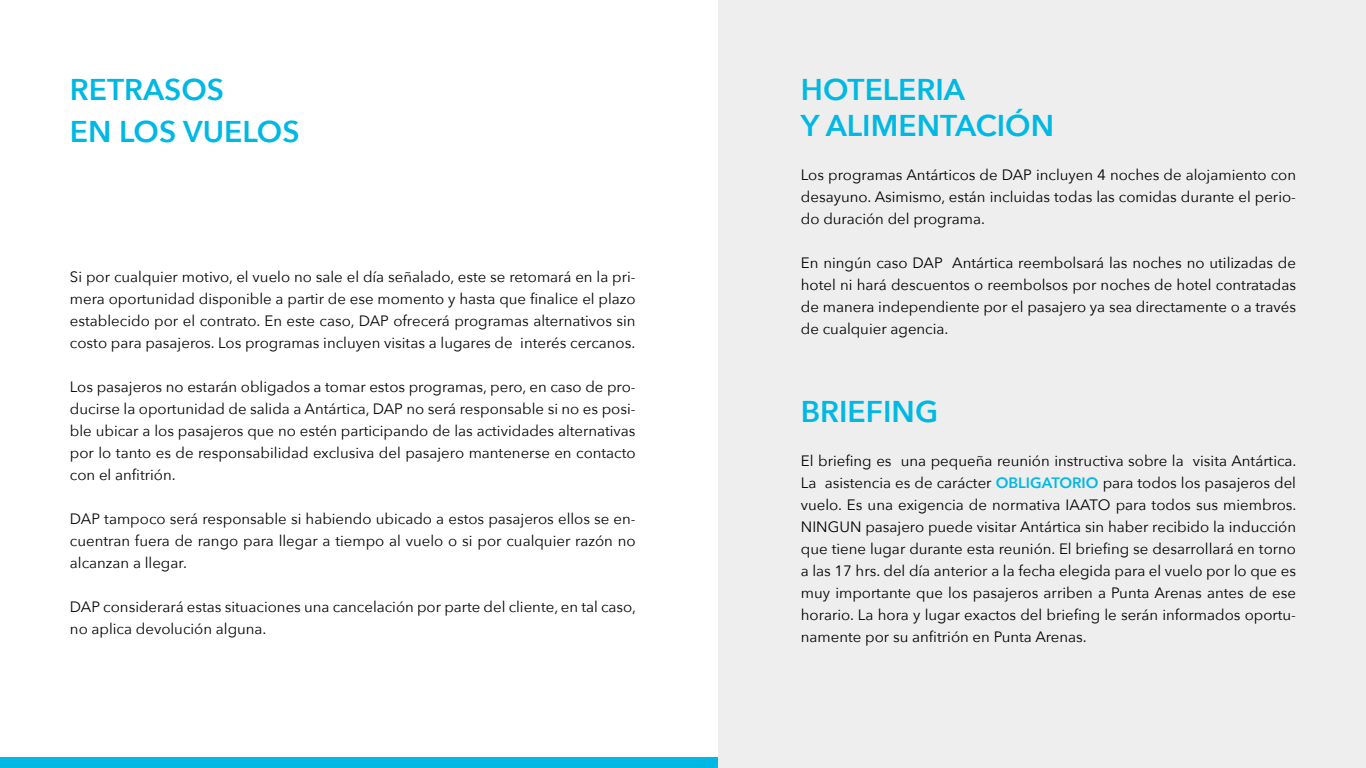
<style>
.page{position:relative;width:1366px;height:768px;background:#fff}
.page>*{position:absolute;margin:0;border:0;box-sizing:border-box;transform-origin:0 0}
.t1{font:600 30px "Avenir Next";color:#00b8e4}
.t2{font:15px/22px "Avenir Next";color:#000001;text-align:justify}
.t3{font:15px/22px "Avenir Next";color:#020407;text-align:justify}
.s1{font-weight:600;color:#00b8e4}
</style>
<div class="page">
<div style="left:0;top:757px;width:718px;height:11px;background:#00b8e4"></div>
<div style="left:718px;top:0;width:648px;height:768px;background:#edeeed"></div>
<p class="t1" style="left:70px;top:64px;width:156px">RETRASOS</p>
<p class="t1" style="left:70px;top:106px;width:231px">EN LOS VUELOS</p>
<p class="t3" style="left:70px;top:265px;width:567px">Si por cualquier motivo, el vuelo no sale el día señalado, este se retomará en la pri&shy;mera oportunidad disponible a partir de ese momento y hasta que finalice el plazo establecido por el contrato. En este caso, DAP ofrecerá programas alternativos sin costo para pasajeros. Los programas incluyen visitas a lugares de interés cercanos.</p>
<p class="t3" style="left:70px;top:375px;width:567px">Los pasajeros no estarán obligados a tomar estos programas, pero, en caso de pro&shy;ducirse la oportunidad de salida a Antártica, DAP no será responsable si no es posi&shy;ble ubicar a los pasajeros que no estén participando de las actividades alternativas por lo tanto es de responsabilidad exclusiva del pasajero mantenerse en contacto con el anfitrión.</p>
<p class="t3" style="left:70px;top:507px;width:567px">DAP tampoco será responsable si habiendo ubicado a estos pasajeros ellos se en&shy;cuentran fuera de rango para llegar a tiempo al vuelo o si por cualquier razón no alcanzan a llegar.</p>
<p class="t3" style="left:70px;top:595px;width:568px">DAP considerará estas situaciones una cancelación por parte del cliente, en tal caso, no aplica devolución alguna.</p>
<p class="t1" style="left:801px;top:64px;width:166px">HOTELERIA</p>
<p class="t1" style="left:801px;top:100px;width:255px">Y ALIMENTACIÓN</p>
<p class="t2" style="left:801px;top:163px;width:497px">Los programas Antárticos de DAP incluyen 4 noches de alojamiento con desayuno. Asimismo, están incluidas todas las comidas durante el perio&shy;do duración del programa.</p>
<p class="t2" style="left:801px;top:251px;width:497px">En ningún caso DAP Antártica reembolsará las noches no utilizadas de hotel ni hará descuentos o reembolsos por noches de hotel contratadas de manera independiente por el pasajero ya sea directamente o a través de cualquier agencia.</p>
<p class="t1" style="left:801px;top:386px;width:139px">BRIEFING</p>
<p class="t2" style="left:801px;top:449px;width:497px">El briefing es una pequeña reunión instructiva sobre la visita Antártica.<br>La asistencia es de carácter <span class="s1">OBLIGATORIO</span> para todos los pasajeros del vuelo. Es una exigencia de normativa IAATO para todos sus miembros.<br>NINGUN pasajero puede visitar Antártica sin haber recibido la inducción que tiene lugar durante esta reunión. El briefing se desarrollará en torno a las 17 hrs. del día anterior a la fecha elegida para el vuelo por lo que es muy importante que los pasajeros arriben a Punta Arenas antes de ese horario. La hora y lugar exactos del briefing le serán informados oportu&shy;namente por su anfitrión en Punta Arenas.</p>
</div>
